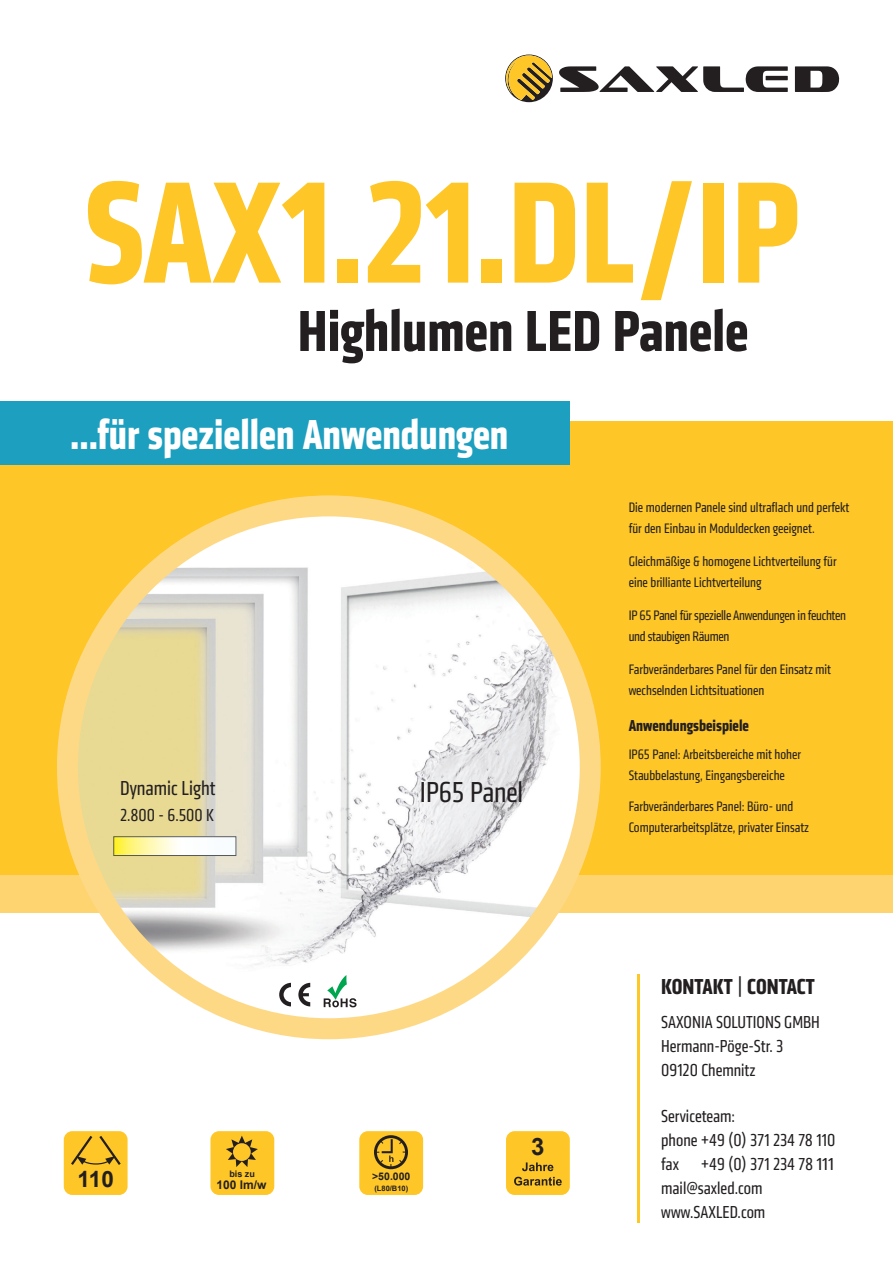
<style>
.page{position:relative;width:893px;height:1263px;background:#fff}
.page>*{position:absolute;margin:0;border:0;box-sizing:border-box;transform-origin:0 0}
.t1{font:700 condensed 150px "Klavika";color:#fec627}
.t2{font:700 condensed 60px "Klavika";color:#231f20}
.t3{font:700 condensed 43.5px "Klavika";color:#fff}
.t4{font:condensed 30px "Klavika";color:#231f20}
.t5{font:700 24px "Arial";color:#231f20}
.t6{font:700 condensed 22.5px "Klavika";color:#231f20}
.t7{font:700 22.5px "Arial";color:#231f20}
.t8{font:condensed 21px "Klavika";color:#231f20}
.t9{font:condensed 18px/24px "Klavika";color:#231f20}
.t10{font:700 condensed 16.5px "Klavika";color:#231f20}
.t11{font:condensed 14.25px/21px "Klavika";color:#231f20}
.t12{font:condensed 14.25px/21px "Klavika";letter-spacing:-.02em;color:#231f20}
.t13{font:700 12px "Arial";color:#231f20}
.t14{font:700 10.5px "Arial";color:#231f20}
.t15{font:700 9px "Arial";color:#231f20}
.t16{font:700 7.5px "Arial";color:#231f20}
.s1{font-weight:400}
</style>
<div class="page">
<div style="left:0;top:421px;width:893px;height:461px;background:#fec627"></div>
<div style="left:0;top:875px;width:893px;height:37px;background:#fed471"></div>
<hr style="left:638px;top:974px;width:2px;height:249px;background:#fec627">
<svg style="left:795px;top:66px;width:44px;height:26px"></svg>
<svg style="left:559px;top:66px;width:229px;height:26px"></svg>
<svg style="left:505px;top:54px;width:48px;height:48px"></svg>
<div style="left:0;top:401px;width:570px;height:64px;background:#1d9fc0"></div>
<div style="left:359px;top:1131px;width:64px;height:64px;background:#fec627;border-radius:9px"></div>
<svg style="left:374px;top:1135px;width:34px;height:34px"></svg>
<img style="left:67px;top:506px;width:523px;height:523px;border-radius:261px">
<div style="left:57px;top:495px;width:544px;height:544px;border:21px solid #fed985;border-radius:50%"></div>
<div style="left:506px;top:1131px;width:64px;height:64px;background:#fec627;border-radius:9px"></div>
<svg style="left:522px;top:1162px;width:31px;height:9px"></svg>
<svg style="left:514px;top:1177px;width:48px;height:8px"></svg>
<div style="left:210px;top:1131px;width:64px;height:64px;background:#fec627;border-radius:9px"></div>
<svg style="left:226px;top:1135px;width:32px;height:32px"></svg>
<div style="left:64px;top:1131px;width:64px;height:64px;background:#fec627;border-radius:9px"></div>
<svg style="left:71px;top:1136px;width:50px;height:29px"></svg>
<svg style="left:324px;top:975px;width:32px;height:32px"></svg>
<svg style="left:279px;top:983px;width:31px;height:23px"></svg>
<svg style="left:116px;top:838px;width:118px;height:16px;background:#fcfacd"></svg>
<div style="left:114px;top:836px;width:122px;height:20px;border:1px solid #57585a"></div>
<h1 class="t1" style="left:85px;top:136px;width:716px">SAX1.21.DL/IP</h1>
<h2 class="t2" style="left:298px;top:292px;width:452px">Highlumen LED Panele</h2>
<h3 class="t3" style="left:70px;top:406px;width:440px">...für speziellen Anwendungen</h3>
<h3 class="t8" style="left:120px;top:776px;width:97px">Dynamic Light</h3>
<p class="t9" style="left:120px;top:803px;width:95px">2.800 - 6.500 K</p>
<h3 class="t4" style="left:420px;top:775px;width:105px">IP65 Panel</h3>
<h3 class="t7" style="left:78px;top:1163px;width:38px">110</h3>
<p class="t15" style="left:229px;top:1167px;width:27px">bis zu</p>
<p class="t13" style="left:216px;top:1176px;width:52px">100 lm/w</p>
<p class="t14" style="left:372px;top:1169px;width:40px">&gt;50.000</p>
<p class="t16" style="left:374px;top:1183px;width:35px">(L80/B10)</p>
<h3 class="t5" style="left:531px;top:1130px;width:15px">3</h3>
<p class="t11" style="left:629px;top:497px;width:222px">Die modernen Panele sind ultraflach und perfekt für den Einbau in Moduldecken geeignet.</p>
<p class="t11" style="left:629px;top:551px;width:209px">Gleichmäßige &amp; homogene Lichtverteilung für eine brilliante Lichtverteilung</p>
<p class="t12" style="left:629px;top:605px;width:219px">IP 65 Panel für spezielle Anwendungen in feuchten und staubigen Räumen</p>
<p class="t11" style="left:629px;top:659px;width:204px">Farbveränderbares Panel für den Einsatz mit wechselnden Lichtsituationen</p>
<p class="t10" style="left:629px;top:715px;width:122px">Anwendungsbeispiele</p>
<p class="t11" style="left:629px;top:744px;width:174px">IP65 Panel: Arbeitsbereiche mit hoher<br>Staubbelastung, Eingangsbereiche</p>
<p class="t11" style="left:629px;top:795px;width:182px">Farbveränderbares Panel: Büro- und<br>Computerarbeitsplätze, privater Einsatz</p>
<h3 class="t6" style="left:661px;top:972px;width:155px">KONTAKT <span class="s1">|</span> CONTACT</h3>
<p class="t9" style="left:661px;top:1011px;width:160px">SAXONIA SOLUTIONS GMBH<br>Hermann-Pöge-Str. 3<br>09120 Chemnitz</p>
<p class="t9" style="left:661px;top:1104px;width:176px">Serviceteam:<br>phone +49 (0) 371 234 78 110 fax +49 (0) 371 234 78 111 mail@saxled.com www.SAXLED.com</p>
</div>
